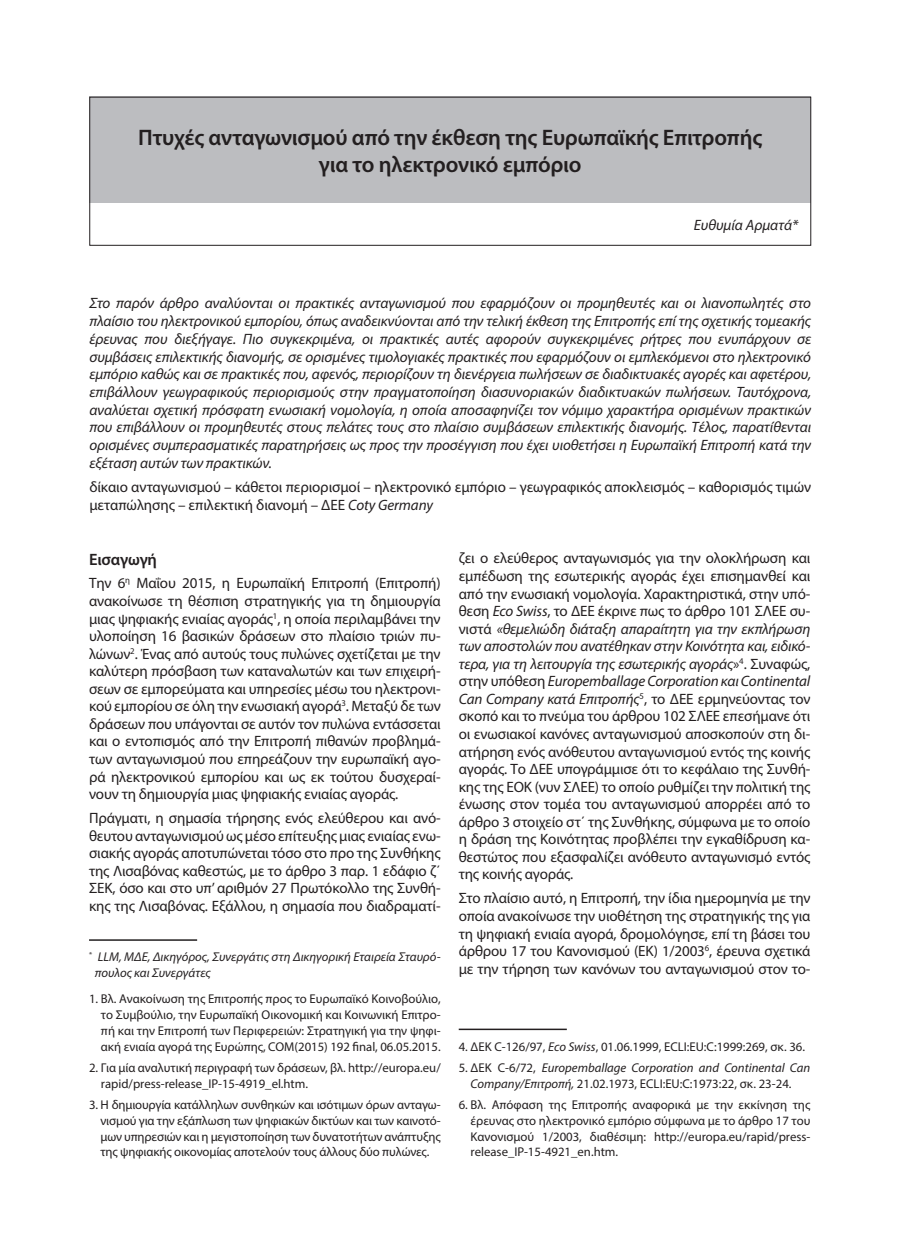
<style>
.page{position:relative;width:915px;height:1255px;background:#fff}
.page>*{position:absolute;margin:0;border:0;box-sizing:border-box;transform-origin:0 0}
.t1{font:600 22.5px/27.5px "Myriad Pro";letter-spacing:-.01em;color:#231f20;text-align:center}
.t2{font:16.5px "Myriad Pro";color:#231f20}
.t3{font:600 16.5px "Myriad Pro";letter-spacing:-.01em;color:#231f20}
.t4{font:15px/17.5px "Myriad Pro";letter-spacing:-.01em;color:#231f20;text-align:justify}
.t5{font:italic 15px/17.7px "Myriad Pro";letter-spacing:-.005em;color:#231f20;text-align:justify}
.t6{font:12.75px/15.8px "Myriad Pro";color:#231f20;text-align:justify}
.t7{font:italic 12.75px/15.8px "Myriad Pro";color:#231f20}
.s1{font-style:italic}
.s2{font-style:normal}
</style>
<div class="page">
<div style="left:89px;top:97px;width:721px;height:106px;background:#bcbdc0"></div>
<div style="left:89px;top:97px;width:721px;height:149px;border:1px solid #231f20"></div>
<hr style="left:89px;top:939px;width:108px;height:1px;background:#231f20">
<hr style="left:458px;top:1028px;width:108px;height:2px;background:#231f20">
<h1 class="t1" style="left:138px;top:123px;width:625px">Πτυχές ανταγωνισμού από την έκθεση της Ευρωπαϊκής Επιτροπής για το ηλεκτρονικό εμπόριο</h1>
<p class="t5" style="left:693px;top:215px;width:106px">Ευθυμία Αρματά*</p>
<p class="t5" style="left:89px;top:294px;width:723px">Στο παρόν άρθρο αναλύονται οι πρακτικές ανταγωνισμού που εφαρμόζουν οι προμηθευτές και οι λιανοπωλητές στο πλαίσιο του ηλεκτρονικού εμπορίου, όπως αναδεικνύονται από την τελική έκθεση της Επιτροπής επί της σχετικής τομεακής έρευνας που διεξήγαγε. Πιο συγκεκριμένα, οι πρακτικές αυτές αφορούν συγκεκριμένες ρήτρες που ενυπάρχουν σε συμβάσεις επιλεκτικής διανομής, σε ορισμένες τιμολογιακές πρακτικές που εφαρμόζουν οι εμπλεκόμενοι στο ηλεκτρονικό εμπόριο καθώς και σε πρακτικές που, αφενός, περιορίζουν τη διενέργεια πωλήσεων σε διαδικτυακές αγορές και αφετέρου, επιβάλλουν γεωγραφικούς περιορισμούς στην πραγματοποίηση διασυνοριακών διαδικτυακών πωλήσεων. Ταυτόχρονα, αναλύεται σχετική πρόσφατη ενωσιακή νομολογία, η οποία αποσαφηνίζει τον νόμιμο χαρακτήρα ορισμένων πρακτικών που επιβάλλουν οι προμηθευτές στους πελάτες τους στο πλαίσιο συμβάσεων επιλεκτικής διανομής. Τέλος, παρατίθενται ορισμένες συμπερασματικές παρατηρήσεις ως προς την προσέγγιση που έχει υιοθετήσει η Ευρωπαϊκή Επιτροπή κατά την εξέταση αυτών των πρακτικών.</p>
<p class="t4" style="left:89px;top:478px;width:723px">δίκαιο ανταγωνισμού – κάθετοι περιορισμοί – ηλεκτρονικό εμπόριο – γεωγραφικός αποκλεισμός – καθορισμός τιμών μεταπώλησης – επιλεκτική διανομή – ΔΕΕ <span class="s1">Coty Germany</span></p>
<p class="t3" style="left:89px;top:548px;width:69px">Εισαγωγή</p>
<p class="t4" style="left:89px;top:574px;width:353px">Την 6<sup>η</sup> Μαΐου 2015, η Ευρωπαϊκή Επιτροπή (Επιτροπή) ανακοίνωσε τη θέσπιση στρατηγικής για τη δημιουργία μιας ψηφιακής ενιαίας αγοράς<sup>1</sup>, η οποία περιλαμβάνει την υλοποίηση 16 βασικών δράσεων στο πλαίσιο τριών πυ&shy;λώνων<sup>2</sup>. Ένας από αυτούς τους πυλώνες σχετίζεται με την καλύτερη πρόσβαση των καταναλωτών και των επιχειρή&shy;σεων σε εμπορεύματα και υπηρεσίες μέσω του ηλεκτρονι&shy;κού εμπορίου σε όλη την ενωσιακή αγορά<sup>3</sup>. Μεταξύ δε των δράσεων που υπάγονται σε αυτόν τον πυλώνα εντάσσεται και ο εντοπισμός από την Επιτροπή πιθανών προβλημά&shy;των ανταγωνισμού που επηρεάζουν την ευρωπαϊκή αγο&shy;ρά ηλεκτρονικού εμπορίου και ως εκ τούτου δυσχεραί&shy;νουν τη δημιουργία μιας ψηφιακής ενιαίας αγοράς.</p>
<p class="t4" style="left:89px;top:809px;width:353px">Πράγματι, η σημασία τήρησης ενός ελεύθερου και ανό&shy;θευτου ανταγωνισμού ως μέσο επίτευξης μιας ενιαίας ενω&shy;σιακής αγοράς αποτυπώνεται τόσο στο προ της Συνθήκης της Λισαβόνας καθεστώς, με το άρθρο 3 παρ. 1 εδάφιο ζ΄ ΣΕΚ, όσο και στο υπ’ αριθμόν 27 Πρωτόκολλο της Συνθή&shy;κης της Λισαβόνας. Εξάλλου, η σημασία που διαδραματί-</p>
<p class="t7" style="left:95px;top:948px;width:347px;text-indent:-6px"><sup>*</sup> LLM, ΜΔΕ, Δικηγόρος, Συνεργάτις στη Δικηγορική Εταιρεία Σταυρό&shy;πουλος και Συνεργάτες</p>
<p class="t6" style="left:101px;top:990px;width:341px;text-indent:-12px">1. Βλ. Ανακοίνωση της Επιτροπής προς το Ευρωπαϊκό Κοινοβούλιο, το Συμβούλιο, την Ευρωπαϊκή Οικονομική και Κοινωνική Επιτρο&shy;πή και την Επιτροπή των Περιφερειών: Στρατηγική για την ψηφι&shy;ακή ενιαία αγορά της Ευρώπης, COM(2015) 192 final, 06.05.2015.</p>
<p class="t6" style="left:101px;top:1059px;width:341px;text-indent:-12px">2. Για μία αναλυτική περιγραφή των δράσεων, βλ. http://europa.eu/ rapid/press-release_IP-15-4919_el.htm.</p>
<p class="t6" style="left:100px;top:1096px;width:342px;text-indent:-11px">3. Η δημιουργία κατάλληλων συνθηκών και ισότιμων όρων ανταγω&shy;νισμού για την εξάπλωση των ψηφιακών δικτύων και των καινοτό&shy;μων υπηρεσιών και η μεγιστοποίηση των δυνατοτήτων ανάπτυξης της ψηφιακής οικονομίας αποτελούν τους άλλους δύο πυλώνες.</p>
<p class="t2" style="left:88px;top:1128px;width:103px">ΕΕΕυρΔ 2:2018</p>
<p class="t4" style="left:458px;top:549px;width:353px">ζει ο ελεύθερος ανταγωνισμός για την ολοκλήρωση και εμπέδωση της εσωτερικής αγοράς έχει επισημανθεί και από την ενωσιακή νομολογία. Χαρακτηριστικά, στην υπό&shy;θεση <span class="s1">Eco Swiss</span>, το ΔΕΕ έκρινε πως το άρθρο 101 ΣΛΕΕ συ&shy;νιστά <span class="s1">«θεμελιώδη διάταξη απαραίτητη για την εκπλήρωση των αποστολών που ανατέθηκαν στην Κοινότητα και, ειδικό&shy;τερα, για τη λειτουργία της εσωτερικής αγοράς</span>»<sup>4</sup>. Συναφώς, στην υπόθεση <span class="s1">Europemballage Corporation και Continental Can Company κατά Επιτροπής</span><sup>5</sup>, το ΔΕΕ ερμηνεύοντας τον σκοπό και το πνεύμα του άρθρου 102 ΣΛΕΕ επεσήμανε ότι οι ενωσιακοί κανόνες ανταγωνισμού αποσκοπούν στη δι&shy;ατήρηση ενός ανόθευτου ανταγωνισμού εντός της κοινής αγοράς. Το ΔΕΕ υπογράμμισε ότι το κεφάλαιο της Συνθή&shy;κης της ΕΟΚ (νυν ΣΛΕΕ) το οποίο ρυθμίζει την πολιτική της ένωσης στον τομέα του ανταγωνισμού απορρέει από το άρθρο 3 στοιχείο στ΄ της Συνθήκης, σύμφωνα με το οποίο η δράση της Κοινότητας προβλέπει την εγκαθίδρυση κα&shy;θεστώτος που εξασφαλίζει ανόθευτο ανταγωνισμό εντός της κοινής αγοράς.</p>
<p class="t4" style="left:458px;top:889px;width:353px">Στο πλαίσιο αυτό, η Επιτροπή, την ίδια ημερομηνία με την οποία ανακοίνωσε την υιοθέτηση της στρατηγικής της για τη ψηφιακή ενιαία αγορά, δρομολόγησε, επί τη βάσει του άρθρου 17 του Κανονισμού (ΕΚ) 1/2003<sup>6</sup>, έρευνα σχετικά με την τήρηση των κανόνων του ανταγωνισμού στον το-</p>
<p class="t6" style="left:458px;top:1038px;width:348px">4. ΔΕΚ C-126/97, <span class="s1">Eco Swiss</span>, 01.06.1999, ECLI:EU:C:1999:269, σκ. 36.</p>
<p class="t7" style="left:458px;top:1059px;width:353px;text-align:center"><span class="s2">5. ΔΕΚ C-6/72,</span> Europemballage Corporation and Continental Can<br>Company/Επιτροπή, <span class="s2">21.02.1973, ΕCLI:EU:C:1973:22, σκ. 23-24.</span></p>
<p class="t6" style="left:470px;top:1096px;width:341px;text-indent:-12px">6. Βλ. Απόφαση της Επιτροπής αναφορικά με την εκκίνηση της έρευνας στο ηλεκτρονικό εμπόριο σύμφωνα με το άρθρο 17 του Κανονισμού 1/2003, διαθέσιμη: http://europa.eu/rapid/press&shy;release_IP-15-4921_en.htm.</p>
</div>
